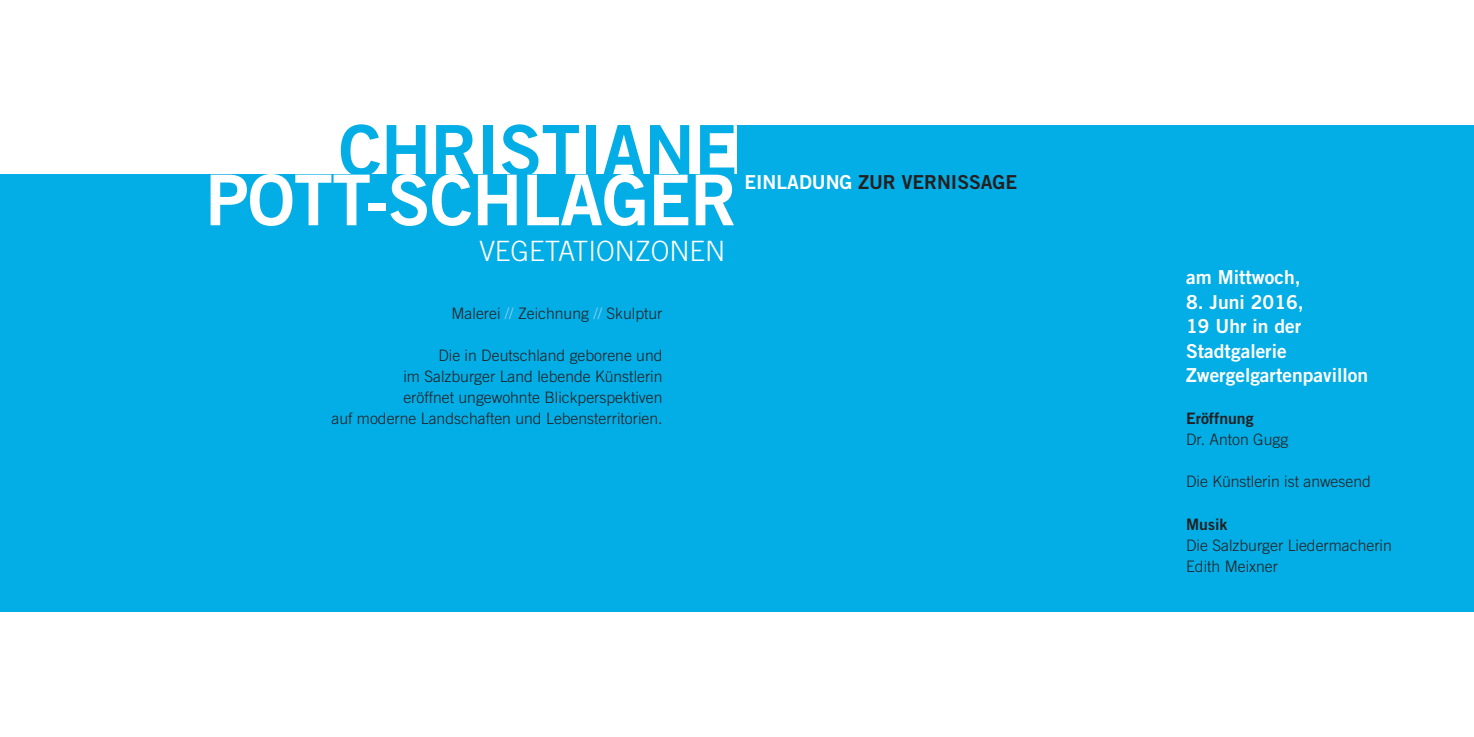
<style>
.page{position:relative;width:1474px;height:737px;background:#fff}
.page>*{position:absolute;margin:0;border:0;box-sizing:border-box;transform-origin:0 0}
.t1{font:70px "Trade Gothic Bold Two";letter-spacing:-.01em;color:#fff}
.t2{font:70px "Trade Gothic Bold Two";letter-spacing:-.01em;color:#03ade5}
.t3{font:300 28px "Trade Gothic";color:#fff}
.t4{font:19.25px "Trade Gothic Bold Two";color:#fff}
.t5{font:19.25px "Trade Gothic Bold Two";color:#231f20}
.t6{font:300 15.75px "Trade Gothic";color:#231f20}
.t7{font:15.75px "Trade Gothic Bold Two";color:#231f20}
.s1{color:#fff}
.s2{color:#97d0f1}
</style>
<div class="page">
<div style="left:737px;top:125px;width:736px;height:487px;background:#03ade5"></div>
<div style="left:0;top:175px;width:737px;height:437px;background:#03ade5"></div>
<p class="t2" style="left:339px;top:107px;width:400px">CHRISTIANE</p>
<p class="t1" style="left:206px;top:157px;width:532px">POTT-SCHLAGER</p>
<p class="t3" style="left:479px;top:234px;width:247px">VEGETATIONZONEN</p>
<p class="t5" style="left:744px;top:170px;width:274px"><span class="s1">EINLADUNG</span> ZUR VERNISSAGE</p>
<p class="t6" style="left:451px;top:304px;width:212px">Malerei <span class="s2">//</span> Zeichnung <span class="s2">//</span> Skulptur</p>
<p class="t6" style="left:438px;top:346px;width:226px">Die in Deutschland geborene und</p>
<p class="t6" style="left:403px;top:367px;width:261px">im Salzburger Land lebende Künstlerin</p>
<p class="t6" style="left:403px;top:388px;width:261px">eröffnet ungewohnte Blickperspektiven</p>
<p class="t6" style="left:331px;top:409px;width:332px">auf moderne Landschaften und Lebensterritorien.</p>
<p class="t4" style="left:1186px;top:265px;width:116px">am Mittwoch,</p>
<p class="t4" style="left:1186px;top:290px;width:119px">8. Juni 2016,</p>
<p class="t4" style="left:1186px;top:314px;width:116px">19 Uhr in der</p>
<p class="t4" style="left:1186px;top:339px;width:102px">Stadtgalerie</p>
<p class="t4" style="left:1186px;top:363px;width:183px">Zwergelgartenpavillon</p>
<p class="t7" style="left:1186px;top:409px;width:69px">Eröffnung</p>
<p class="t6" style="left:1186px;top:430px;width:104px">Dr. Anton Gugg</p>
<p class="t6" style="left:1186px;top:472px;width:186px">Die Künstlerin ist anwesend</p>
<p class="t7" style="left:1186px;top:514px;width:43px">Musik</p>
<p class="t6" style="left:1186px;top:535px;width:207px">Die Salzburger Liedermacherin</p>
<p class="t6" style="left:1186px;top:556px;width:93px">Edith Meixner</p>
</div>
